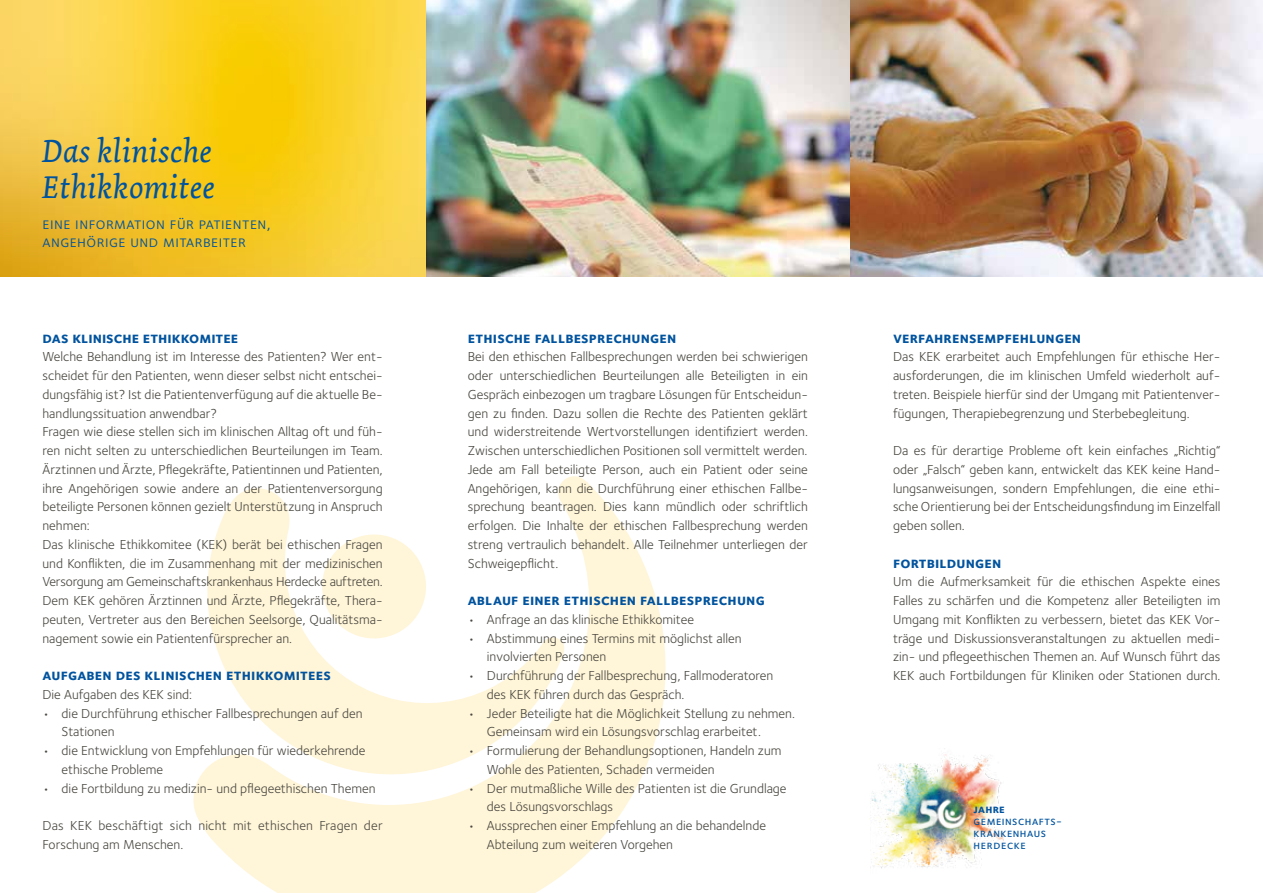
<style>
.page{position:relative;width:1263px;height:893px;background:#fff}
.page>*{position:absolute;margin:0;border:0;box-sizing:border-box;transform-origin:0 0}
.t1{font:italic 33px/36px "Dolly";letter-spacing:.005em;color:#00539e}
.t2{font:16.5px/18px "Foundry Sterling Book Expert";letter-spacing:.03em;color:#00539e}
.t3{font:15.75px "Foundry Sterling Bold Expert";letter-spacing:.01em;color:#00539e}
.t4{font:13.5px/18.8px "Foundry Sterling";color:#494740}
.t5{font:12px/12px "Foundry Sterling Medium Expert";letter-spacing:.045em;color:#00539e}
.t6{font:12px "Foundry Sterling Bold Expert";letter-spacing:.02em;color:#00539e}
</style>
<div class="page">
<img style="left:425px;top:0;width:838px;height:276px">
<svg style="left:193px;top:476px;width:473px;height:417px;fill:#fff5d8"></svg>
<svg style="left:193px;top:484px;width:372px;height:315px"></svg>
<svg style="left:317px;top:529px;width:114px;height:115px"></svg>
<svg style="left:0;top:0;width:425px;height:276px"></svg>
<img style="left:871px;top:748px;width:132px;height:121px">
<h1 class="t1" style="left:43px;top:134px;width:174px">Das klinische<br>Ethikkomitee</h1>
<p class="t2" style="left:43px;top:214px;width:230px">eine information für patienten, angehörige und mitarbeiter</p>
<p class="t3" style="left:43px;top:328px;width:197px">das klinische ethikkomitee</p>
<p class="t4" style="left:43px;top:347px;width:342px">Welche Behandlung ist im Interesse des Patienten? Wer ent&shy;scheidet für den Patienten, wenn dieser selbst nicht entschei&shy;dungsfähig ist? Ist die Patientenverfügung auf die aktuelle Be&shy;handlungssituation anwendbar?<br>Fragen wie diese stellen sich im klinischen Alltag oft und füh&shy;ren nicht selten zu unterschiedlichen Beurteilungen im Team.<br>Ärztinnen und Ärzte, Pflegekräfte, Patientinnen und Patienten, ihre Angehörigen sowie andere an der Patientenversorgung beteiligte Personen können gezielt Unterstützung in Anspruch nehmen:<br>Das klinische Ethikkomitee (KEK) berät bei ethischen Fragen und Konflikten, die im Zusammenhang mit der medizinischen Versorgung am Gemeinschaftskrankenhaus Herdecke auftreten.<br>Dem KEK gehören Ärztinnen und Ärzte, Pflegekräfte, Thera&shy;peuten, Vertreter aus den Bereichen Seelsorge, Qualitätsma&shy;nagement sowie ein Patientenfürsprecher an.</p>
<p class="t3" style="left:43px;top:665px;width:290px">aufgaben des klinischen ethikkomitees</p>
<p class="t4" style="left:43px;top:685px;width:151px">Die Aufgaben des KEK sind:</p>
<p class="t4" style="left:62px;top:704px;width:302px;text-indent:-19px">• die Durchführung ethischer Fallbesprechungen auf den<br>Stationen</p>
<p class="t4" style="left:62px;top:741px;width:305px;text-indent:-19px">• die Entwicklung von Empfehlungen für wiederkehrende ethische Probleme</p>
<p class="t4" style="left:43px;top:779px;width:334px">• die Fortbildung zu medizin- und pflegeethischen Themen</p>
<p class="t4" style="left:43px;top:816px;width:342px">Das KEK beschäftigt sich nicht mit ethischen Fragen der<br>Forschung am Menschen.</p>
<p class="t3" style="left:468px;top:328px;width:210px">ethische fallbesprechungen</p>
<p class="t4" style="left:468px;top:347px;width:342px;text-align:justify">Bei den ethischen Fallbesprechungen werden bei schwierigen oder unterschiedlichen Beurteilungen alle Beteiligten in ein Gespräch einbezogen um tragbare Lösungen für Entscheidun&shy;gen zu finden. Dazu sollen die Rechte des Patienten geklärt und widerstreitende Wertvorstellungen identifiziert werden.<br>Zwischen unterschiedlichen Positionen soll vermittelt werden.<br>Jede am Fall beteiligte Person, auch ein Patient oder seine Angehörigen, kann die Durchführung einer ethischen Fallbe&shy;sprechung beantragen. Dies kann mündlich oder schriftlich erfolgen. Die Inhalte der ethischen Fallbesprechung werden streng vertraulich behandelt. Alle Teilnehmer unterliegen der Schweigepflicht.</p>
<p class="t3" style="left:468px;top:590px;width:299px">ablauf einer ethischen fallbesprechung</p>
<p class="t4" style="left:468px;top:610px;width:228px">• Anfrage an das klinische Ethikkomitee</p>
<p class="t4" style="left:487px;top:629px;width:256px;text-indent:-19px">• Abstimmung eines Termins mit möglichst allen involvierten Personen</p>
<p class="t4" style="left:487px;top:666px;width:288px;text-indent:-19px">• Durchführung der Fallbesprechung, Fallmoderatoren des KEK führen durch das Gespräch.</p>
<p class="t4" style="left:487px;top:704px;width:310px;text-indent:-19px">• Jeder Beteiligte hat die Möglichkeit Stellung zu nehmen.<br>Gemeinsam wird ein Lösungsvorschlag erarbeitet.</p>
<p class="t4" style="left:487px;top:741px;width:296px;text-indent:-19px">• Formulierung der Behandlungsoptionen, Handeln zum<br>Wohle des Patienten, Schaden vermeiden</p>
<p class="t4" style="left:487px;top:779px;width:301px;text-indent:-19px">• Der mutmaßliche Wille des Patienten ist die Grundlage des Lösungsvorschlags</p>
<p class="t4" style="left:487px;top:816px;width:281px;text-indent:-19px">• Aussprechen einer Empfehlung an die behandelnde<br>Abteilung zum weiteren Vorgehen</p>
<p class="t3" style="left:893px;top:328px;width:190px">verfahrensempfehlungen</p>
<p class="t4" style="left:893px;top:347px;width:329px;text-align:justify">Das KEK erarbeitet auch Empfehlungen für ethische Her&shy;ausforderungen, die im klinischen Umfeld wiederholt auf&shy;treten. Beispiele hierfür sind der Umgang mit Patientenver&shy;fügungen, Therapiebegrenzung und Sterbebegleitung.</p>
<p class="t4" style="left:893px;top:441px;width:329px;text-align:justify">Da es für derartige Probleme oft kein einfaches „Richtig“ oder „Falsch“ geben kann, entwickelt das KEK keine Hand&shy;lungsanweisungen, sondern Empfehlungen, die eine ethi&shy;sche Orientierung bei der Entscheidungsfindung im Einzelfall geben sollen.</p>
<p class="t3" style="left:893px;top:553px;width:110px">fortbildungen</p>
<p class="t4" style="left:893px;top:572px;width:329px;text-align:justify">Um die Aufmerksamkeit für die ethischen Aspekte eines Falles zu schärfen und die Kompetenz aller Beteiligten im Umgang mit Konflikten zu verbessern, bietet das KEK Vor&shy;träge und Diskussionsveranstaltungen zu aktuellen medi&shy;zin- und pflegeethischen Themen an. Auf Wunsch führt das KEK auch Fortbildungen für Kliniken oder Stationen durch.</p>
<p class="t6" style="left:974px;top:802px;width:33px">jahre</p>
<p class="t5" style="left:974px;top:815px;width:90px">gemeinschafts&shy;krankenhaus herdecke</p>
</div>
